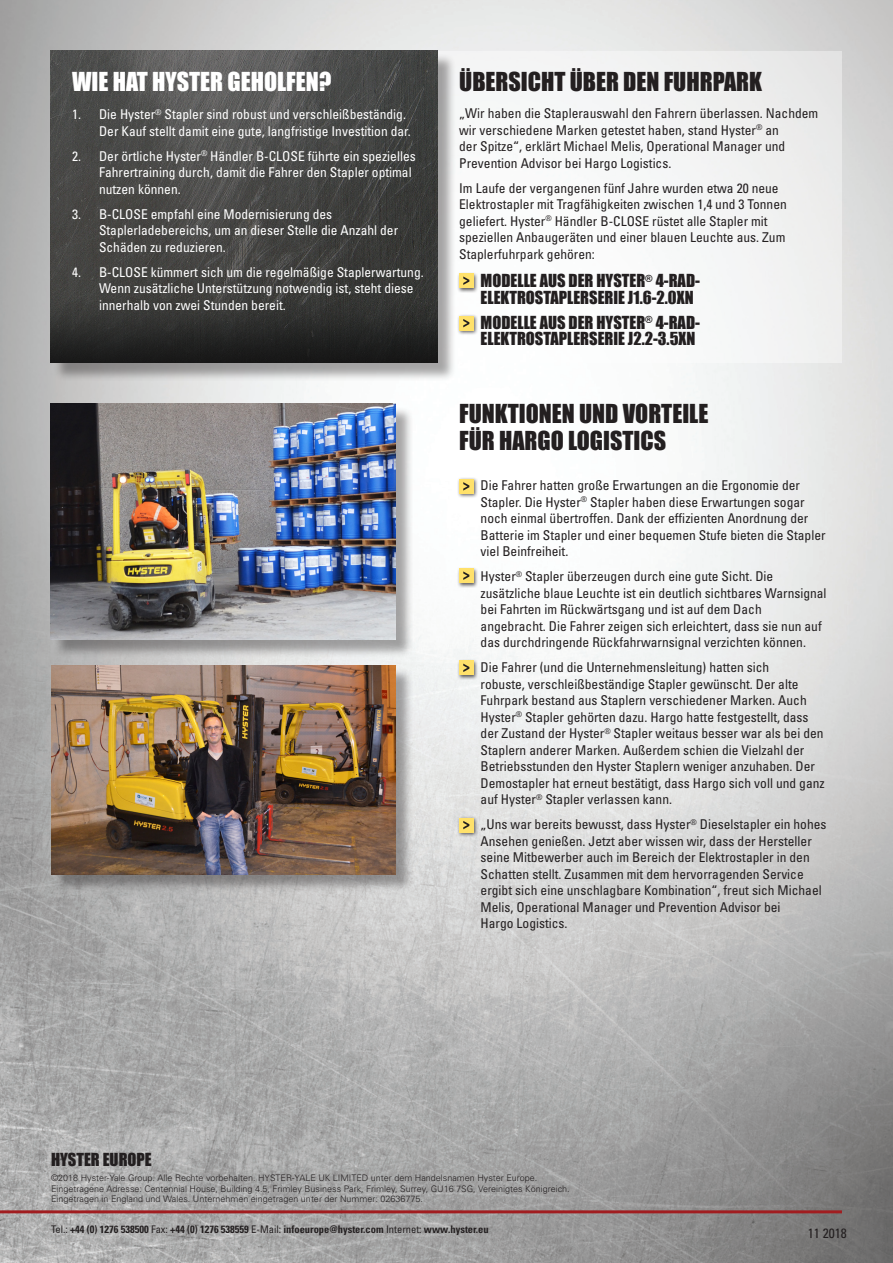
<style>
.page{position:relative;width:893px;height:1263px;background:#fff}
.page>*{position:absolute;margin:0;border:0;box-sizing:border-box;transform-origin:0 0}
.Sub_Headline_Black{font:24px/27px "Impact";color:#231f20}
.Sub_Headline_White{font:24px "Impact";color:#fff}
.Bullet_Points{font:16.5px/16.5px "Impact";color:#231f20}
.Bullet_Points-2{font:condensed 13.5px/16.5px "Univers";color:#231f20}
.t1{font:condensed 13.5px/16.5px "Univers";color:#fff}
.Body_Text{font:condensed 13.5px "Univers";color:#231f20}
.t2{font:700 condensed 10.5px "Univers";color:#231f20}
.t3{font:300 9px "Univers";color:#231f20}
.s1{font-weight:400}
</style>
<div class="page">
<img style="left:0;top:0;width:893px;height:1263px">
<div style="left:277px;top:51px;width:565px;height:312px;background:#f5f7f7"></div>
<div style="left:53px;top:53px;width:404px;height:329px;background:#231f20;opacity:.4"></div>
<img style="left:51px;top:51px;width:387px;height:312px">
<hr style="left:0;top:1210px;width:842px;height:3px;background:#a11d20">
<div style="left:53px;top:406px;width:361px;height:252px;background:#231f20;opacity:.4"></div>
<img style="left:51px;top:404px;width:344px;height:236px">
<div style="left:53px;top:667px;width:361px;height:226px;background:#231f20;opacity:.4"></div>
<img style="left:51px;top:665px;width:344px;height:209px">
<div style="left:457px;top:272px;width:21px;height:21px;background:#231f20;opacity:.75"></div>
<div style="left:459px;top:274px;width:14px;height:14px;background:#ffe16b"></div>
<svg style="left:463px;top:276px;width:6px;height:9px"></svg>
<div style="left:457px;top:659px;width:21px;height:21px;background:#231f20;opacity:.75"></div>
<div style="left:459px;top:661px;width:14px;height:14px;background:#ffe16b"></div>
<svg style="left:463px;top:664px;width:6px;height:8px"></svg>
<div style="left:457px;top:567px;width:21px;height:21px;background:#231f20;opacity:.75"></div>
<div style="left:459px;top:568px;width:14px;height:15px;background:#ffe16b"></div>
<svg style="left:463px;top:571px;width:6px;height:9px"></svg>
<div style="left:457px;top:477px;width:21px;height:21px;background:#231f20;opacity:.75"></div>
<div style="left:459px;top:479px;width:14px;height:14px;background:#ffe16b"></div>
<svg style="left:463px;top:482px;width:6px;height:9px"></svg>
<div style="left:457px;top:816px;width:21px;height:21px;background:#231f20;opacity:.75"></div>
<div style="left:459px;top:818px;width:14px;height:14px;background:#ffe16b"></div>
<svg style="left:463px;top:821px;width:6px;height:8px"></svg>
<div style="left:457px;top:314px;width:21px;height:21px;background:#231f20;opacity:.75"></div>
<div style="left:459px;top:316px;width:14px;height:14px;background:#ffe16b"></div>
<svg style="left:463px;top:319px;width:6px;height:8px"></svg>
<p class="Sub_Headline_White" style="left:72px;top:63px;width:261px">WIE HAT HYSTER GEHOLFEN?</p>
<p class="t1" style="left:99px;top:106px;width:313px;text-indent:-27px">1. Die Hyster<sup>®</sup> Stapler sind robust und verschleißbeständig.<br>Der Kauf stellt damit eine gute, langfristige Investition dar.</p>
<p class="t1" style="left:99px;top:148px;width:318px;text-indent:-27px">2. Der örtliche Hyster<sup>®</sup> Händler B-CLOSE führte ein spezielles<br>Fahrertraining durch, damit die Fahrer den Stapler optimal nutzen können.</p>
<p class="t1" style="left:99px;top:206px;width:301px;text-indent:-27px">3. B-CLOSE empfahl eine Modernisierung des<br>Staplerladebereichs, um an dieser Stelle die Anzahl der<br>Schäden zu reduzieren.</p>
<p class="t1" style="left:99px;top:264px;width:326px;text-indent:-27px">4. B-CLOSE kümmert sich um die regelmäßige Staplerwartung.<br>Wenn zusätzliche Unterstützung notwendig ist, steht diese innerhalb von zwei Stunden bereit.</p>
<p class="Sub_Headline_Black" style="left:459px;top:68px;width:304px">ÜBERSICHT ÜBER DEN FUHRPARK</p>
<p class="Bullet_Points-2" style="left:459px;top:105px;width:361px">„Wir haben die Staplerauswahl den Fahrern überlassen. Nachdem wir verschiedene Marken getestet haben, stand Hyster<sup>®</sup> an<br>der Spitze“, erklärt Michael Melis, Operational Manager und Prevention Advisor bei Hargo Logistics.</p>
<p class="Bullet_Points-2" style="left:459px;top:180px;width:329px">Im Laufe der vergangenen fünf Jahre wurden etwa 20 neue Elektrostapler mit Tragfähigkeiten zwischen 1,4 und 3 Tonnen geliefert. Hyster<sup>®</sup> Händler B-CLOSE rüstet alle Stapler mit speziellen Anbaugeräten und einer blauen Leuchte aus. Zum Staplerfuhrpark gehören:</p>
<p class="Bullet_Points" style="left:481px;top:272px;width:221px">MODELLE AUS DER HYSTER<sup>®</sup> 4-RAD-<br>ELEKTROSTAPLERSERIE J1.6-2.0XN</p>
<p class="Bullet_Points" style="left:481px;top:314px;width:221px">MODELLE AUS DER HYSTER<sup>®</sup> 4-RAD-<br>ELEKTROSTAPLERSERIE J2.2-3.5XN</p>
<p class="Sub_Headline_Black" style="left:459px;top:399px;width:251px">FUNKTIONEN UND VORTEILE<br>FÜR HARGO LOGISTICS</p>
<p class="Bullet_Points-2" style="left:481px;top:477px;width:346px">Die Fahrer hatten große Erwartungen an die Ergonomie der Stapler. Die Hyster<sup>®</sup> Stapler haben diese Erwartungen sogar noch einmal übertroffen. Dank der effizienten Anordnung der Batterie im Stapler und einer bequemen Stufe bieten die Stapler viel Beinfreiheit.</p>
<p class="Bullet_Points-2" style="left:481px;top:568px;width:348px">Hyster<sup>®</sup> Stapler überzeugen durch eine gute Sicht. Die zusätzliche blaue Leuchte ist ein deutlich sichtbares Warnsignal bei Fahrten im Rückwärtsgang und ist auf dem Dach angebracht. Die Fahrer zeigen sich erleichtert, dass sie nun auf das durchdringende Rückfahrwarnsignal verzichten können.</p>
<p class="Bullet_Points-2" style="left:481px;top:659px;width:346px">Die Fahrer (und die Unternehmensleitung) hatten sich<br>robuste, verschleißbeständige Stapler gewünscht. Der alte Fuhrpark bestand aus Staplern verschiedener Marken. Auch Hyster<sup>®</sup> Stapler gehörten dazu. Hargo hatte festgestellt, dass der Zustand der Hyster<sup>®</sup> Stapler weitaus besser war als bei den Staplern anderer Marken. Außerdem schien die Vielzahl der Betriebsstunden den Hyster Staplern weniger anzuhaben. Der Demostapler hat erneut bestätigt, dass Hargo sich voll und ganz auf Hyster<sup>®</sup> Stapler verlassen kann.</p>
<p class="Bullet_Points-2" style="left:481px;top:816px;width:347px">„Uns war bereits bewusst, dass Hyster<sup>®</sup> Dieselstapler ein hohes Ansehen genießen. Jetzt aber wissen wir, dass der Hersteller seine Mitbewerber auch im Bereich der Elektrostapler in den Schatten stellt. Zusammen mit dem hervorragenden Service ergibt sich eine unschlagbare Kombination“, freut sich Michael Melis, Operational Manager und Prevention Advisor bei<br>Hargo Logistics.</p>
<p class="Bullet_Points" style="left:51px;top:1151px;width:102px">HYSTER EUROPE</p>
<p class="t3" style="left:51px;top:1173px;width:488px">©2018 Hyster-Yale Group. Alle Rechte vorbehalten. HYSTER-YALE UK LIMITED unter dem Handelsnamen Hyster Europe.</p>
<p class="t3" style="left:51px;top:1183px;width:520px">Eingetragene Adresse: Centennial House, Building 4.5, Frimley Business Park, Frimley, Surrey, GU16 7SG, Vereinigtes Königreich.</p>
<p class="t3" style="left:51px;top:1194px;width:373px">Eingetragen in England und Wales. Unternehmen eingetragen unter der Nummer: 02636775.</p>
<p class="t2" style="left:51px;top:1223px;width:439px"><span class="s1">Tel.:</span> +44 (0) 1276 538500 <span class="s1">Fax:</span> +44 (0) 1276 538559 <span class="s1">E-Mail:</span> infoeurope@hyster.com <span class="s1">Internet:</span> www.hyster.eu</p>
<p class="Body_Text" style="left:808px;top:1225px;width:40px">11 2018</p>
</div>
